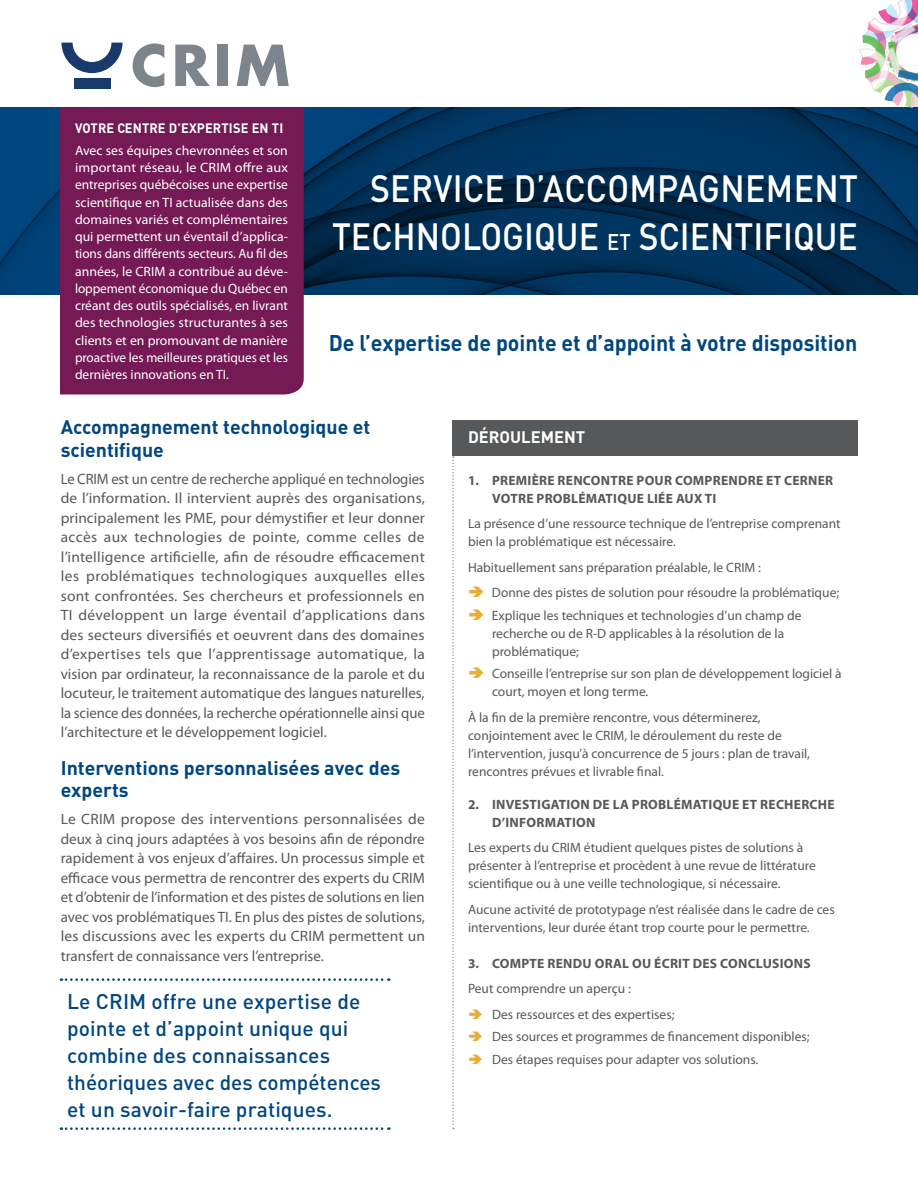
<style>
.page{position:relative;width:918px;height:1188px;background:#fff}
.page>*{position:absolute;margin:0;border:0;box-sizing:border-box;transform-origin:0 0}
.Titre_Fiche{font:500 37.5px/48px "DIN";color:#fff;text-align:right;scale:.9 1}
.Body_myriad{font:700 22.5px "DIN";color:#00467f;scale:.95 1}
.Intro{font:500 21px/27px "DIN";letter-spacing:.005em;color:#00467f}
.Body_myriad-2{font:700 19.5px/22.5px "DIN";color:#00467f}
.Chiffres_box_head{font:700 16.5px "DIN";color:#fff}
.Body_myriad-3{font:15px/19.5px "Myriad Pro";color:#58585a;text-align:justify}
.Body_myriad-4{font:13.5px/18px "Myriad Pro";color:#58585a}
.t1{font:13.5px/17.2px "Myriad Pro";letter-spacing:-.005em;color:#fff;text-align:justify}
.Body_myriad-5{font:700 13.5px/18px "Myriad Pro";letter-spacing:.02em;color:#58585a}
.t2{font:700 13.5px "DIN";letter-spacing:.01em;color:#fff;scale:.95 1}
.s1{font-size:22.5px}
</style>
<div class="page">
<img style="left:0;top:107px;width:918px;height:188px">
<img style="left:860px;top:0;width:58px;height:107px">
<div style="left:60px;top:107px;width:244px;height:287px;background:#751a54"></div>
<div style="left:74px;top:78px;width:36px;height:10px;background:#183b6c"></div>
<svg style="left:61px;top:43px;width:62px;height:30px"></svg>
<svg style="left:133px;top:43px;width:31px;height:44px"></svg>
<svg style="left:175px;top:45px;width:35px;height:41px"></svg>
<div style="left:217px;top:45px;width:11px;height:41px;background:#7d848b"></div>
<svg style="left:237px;top:45px;width:52px;height:41px"></svg>
<div style="left:452px;top:420px;width:406px;height:36px;background:#57585a"></div>
<svg style="left:61px;top:978px;width:328px;height:3px"></svg>
<svg style="left:61px;top:1127px;width:328px;height:3px"></svg>
<svg style="left:452px;top:456px;width:2px;height:673px"></svg>
<p class="t2" style="left:75px;top:120px;width:221px">VOTRE CENTRE D’EXPERTISE EN TI</p>
<p class="t1" style="left:75px;top:142px;width:215px">Avec ses équipes chevronnées et son important réseau, le CRIM offre aux entreprises québécoises une expertise scientifique en TI actualisée dans des domaines variés et complémentaires qui permettent un éventail d’applica&shy;tions dans différents secteurs. Au fil des années, le CRIM a contribué au déve&shy;loppement économique du Québec en créant des outils spécialisés, en livrant des technologies structurantes à ses clients et en promouvant de manière proactive les meilleures pratiques et les dernières innovations en TI.</p>
<p class="Titre_Fiche" style="left:332px;top:163px;width:586px">SERVICE D’ACCOMPAGNEMENT<br>TECHNOLOGIQUE <span class="s1">ET</span> SCIENTIFIQUE</p>
<p class="Body_myriad" style="left:329px;top:328px;width:558px">De l’expertise de pointe et d’appoint à votre disposition</p>
<p class="Body_myriad-2" style="left:61px;top:415px;width:311px">Accompagnement technologique et scientifique</p>
<p class="Body_myriad-3" style="left:61px;top:469px;width:366px">Le CRIM est un centre de recherche appliqué en technologies de l’information. Il intervient auprès des organisations, principalement les PME, pour démystifier et leur donner accès aux technologies de pointe, comme celles de l’intelligence artificielle, afin de résoudre efficacement les problématiques technologiques auxquelles elles sont confrontées. Ses chercheurs et professionnels en TI développent un large éventail d’applications dans des secteurs diversifiés et oeuvrent dans des domaines d’expertises tels que l’apprentissage automatique, la vision par ordinateur, la reconnaissance de la parole et du locuteur, le traitement automatique des langues naturelles, la science des données, la recherche opérationnelle ainsi que l’architecture et le développement logiciel.</p>
<p class="Body_myriad-2" style="left:61px;top:756px;width:341px">Interventions personnalisées avec des experts</p>
<p class="Body_myriad-3" style="left:61px;top:809px;width:366px">Le CRIM propose des interventions personnalisées de deux à cinq jours adaptées à vos besoins afin de répondre rapidement à vos enjeux d’affaires. Un processus simple et efficace vous permettra de rencontrer des experts du CRIM et d’obtenir de l’information et des pistes de solutions en lien avec vos problématiques TI. En plus des pistes de solutions, les discussions avec les experts du CRIM permettent un transfert de connaissance vers l’entreprise.</p>
<p class="Intro" style="left:67px;top:987px;width:315px">Le CRIM offre une expertise de pointe et d’appoint unique qui combine des connaissances théoriques avec des compétences et un savoir-faire pratiques.</p>
<p class="Chiffres_box_head" style="left:468px;top:427px;width:119px">DÉROULEMENT</p>
<p class="Body_myriad-5" style="left:492px;top:471px;width:343px;text-indent:-24px">1. PREMIÈRE RENCONTRE POUR COMPRENDRE ET CERNER<br>VOTRE PROBLÉMATIQUE LIÉE AUX TI</p>
<p class="Body_myriad-4" style="left:468px;top:514px;width:374px">La présence d’une ressource technique de l’entreprise comprenant bien la problématique est nécessaire.</p>
<p class="Body_myriad-4" style="left:468px;top:558px;width:295px">Habituellement sans préparation préalable, le CRIM :</p>
<p class="Body_myriad-4" style="left:492px;top:583px;width:349px">Donne des pistes de solution pour résoudre la problématique;</p>
<p class="Body_myriad-4" style="left:492px;top:606px;width:311px">Explique les techniques et technologies d’un champ de recherche ou de R-D applicables à la résolution de la problématique;</p>
<p class="Body_myriad-4" style="left:492px;top:664px;width:351px">Conseille l’entreprise sur son plan de développement logiciel à court, moyen et long terme.</p>
<p class="Body_myriad-4" style="left:468px;top:708px;width:344px">À la fin de la première rencontre, vous déterminerez, conjointement avec le CRIM, le déroulement du reste de l’intervention, jusqu’à concurrence de 5 jours : plan de travail, rencontres prévues et livrable final.</p>
<p class="Body_myriad-5" style="left:492px;top:795px;width:344px;text-indent:-24px">2. INVESTIGATION DE LA PROBLÉMATIQUE ET RECHERCHE<br>D’INFORMATION</p>
<p class="Body_myriad-4" style="left:468px;top:838px;width:349px">Les experts du CRIM étudient quelques pistes de solutions à présenter à l’entreprise et procèdent à une revue de littérature scientifique ou à une veille technologique, si nécessaire.</p>
<p class="Body_myriad-4" style="left:468px;top:900px;width:368px">Aucune activité de prototypage n’est réalisée dans le cadre de ces interventions, leur durée étant trop courte pour le permettre.</p>
<p class="Body_myriad-5" style="left:468px;top:954px;width:344px">3. COMPTE RENDU ORAL OU ÉCRIT DES CONCLUSIONS</p>
<p class="Body_myriad-4" style="left:468px;top:979px;width:164px">Peut comprendre un aperçu :</p>
<p class="Body_myriad-4" style="left:492px;top:1005px;width:184px">Des ressources et des expertises;</p>
<p class="Body_myriad-4" style="left:492px;top:1027px;width:319px">Des sources et programmes de financement disponibles;</p>
<p class="Body_myriad-4" style="left:492px;top:1050px;width:268px">Des étapes requises pour adapter vos solutions.</p>
</div>
